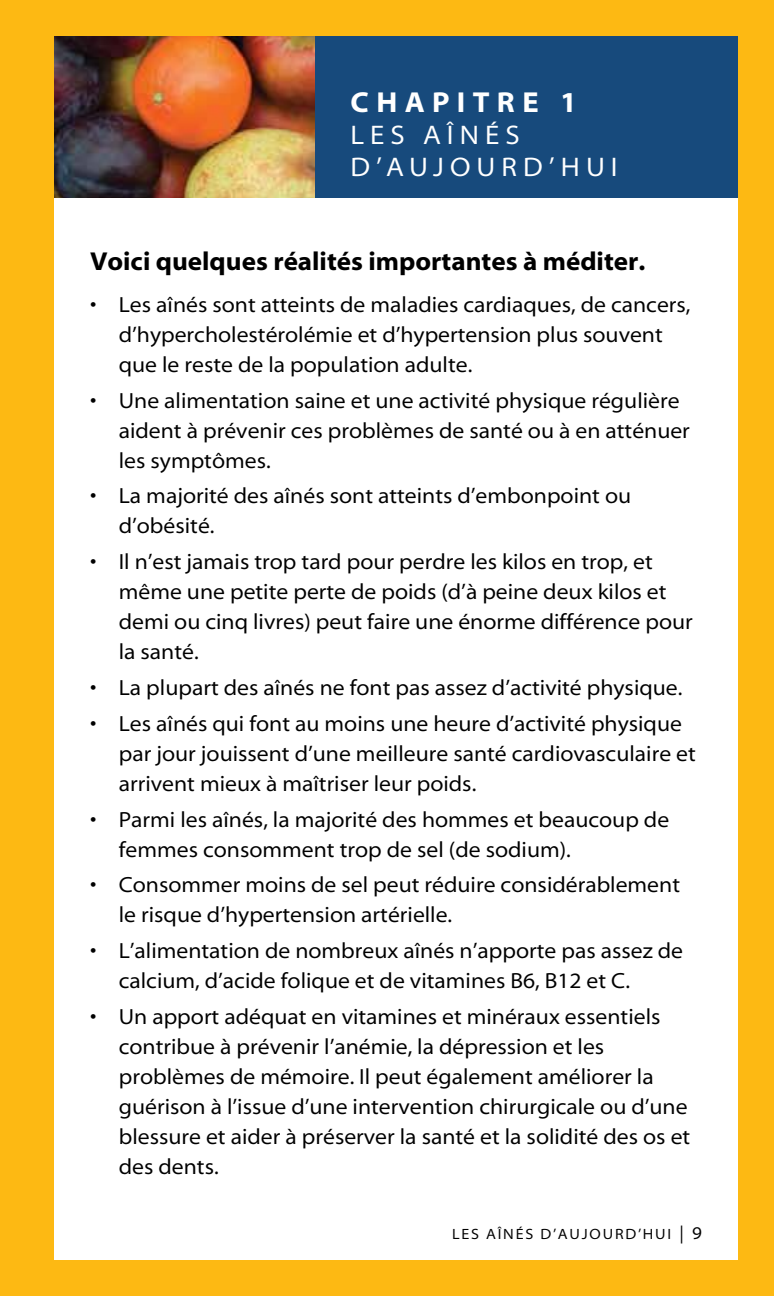
<style>
.page{position:relative;width:774px;height:1296px;background:#fdb913}
.page>*{position:absolute;margin:0;border:0;box-sizing:border-box;transform-origin:0 0}
.t1{font:700 29px "Corporate";letter-spacing:.255em;color:#fff}
.t2{font:27px/32px "Corporate";letter-spacing:.225em;color:#fff}
.t3{font:700 26px "Corporate";color:#000}
.t4{font:22px/30px "Corporate";color:#000}
.t5{font:15px "Corporate";letter-spacing:.12em;color:#000}
.s1{font-size:18px}
</style>
<div class="page">
<div style="left:54px;top:36px;width:684px;height:1224px;background:#fff"></div>
<img style="left:54px;top:36px;width:261px;height:162px">
<div style="left:315px;top:36px;width:423px;height:162px;background:#174a7c"></div>
<h1 class="t1" style="left:351px;top:87px;width:228px">CHAPITRE 1</h1>
<p class="t2" style="left:351px;top:120px;width:269px">LES AÎNÉS<br>D’AUJOURD’HUI</p>
<p class="t3" style="left:90px;top:248px;width:557px">Voici quelques réalités importantes à méditer.</p>
<p class="t4" style="left:119px;top:291px;width:573px;text-indent:-29px">• Les aînés sont atteints de maladies cardiaques, de cancers, d’hypercholestérolémie et d’hypertension plus souvent que le reste de la population adulte.</p>
<p class="t4" style="left:119px;top:386px;width:573px;text-indent:-29px">• Une alimentation saine et une activité physique régulière aident à prévenir ces problèmes de santé ou à en atténuer les symptômes.</p>
<p class="t4" style="left:119px;top:482px;width:514px;text-indent:-29px">• La majorité des aînés sont atteints d’embonpoint ou d’obésité.</p>
<p class="t4" style="left:119px;top:548px;width:576px;text-indent:-29px">• Il n’est jamais trop tard pour perdre les kilos en trop, et même une petite perte de poids (d’à peine deux kilos et demi ou cinq livres) peut faire une énorme différence pour la santé.</p>
<p class="t4" style="left:90px;top:674px;width:594px">• La plupart des aînés ne font pas assez d’activité physique.</p>
<p class="t4" style="left:119px;top:709px;width:579px;text-indent:-29px">• Les aînés qui font au moins une heure d’activité physique par jour jouissent d’une meilleure santé cardiovasculaire et arrivent mieux à maîtriser leur poids.</p>
<p class="t4" style="left:119px;top:805px;width:552px;text-indent:-29px">• Parmi les aînés, la majorité des hommes et beaucoup de femmes consomment trop de sel (de sodium).</p>
<p class="t4" style="left:119px;top:871px;width:563px;text-indent:-29px">• Consommer moins de sel peut réduire considérablement le risque d’hypertension artérielle.</p>
<p class="t4" style="left:119px;top:937px;width:566px;text-indent:-29px">• L’alimentation de nombreux aînés n’apporte pas assez de calcium, d’acide folique et de vitamines B6, B12 et C.</p>
<p class="t4" style="left:119px;top:1002px;width:573px;text-indent:-29px">• Un apport adéquat en vitamines et minéraux essentiels contribue à prévenir l’anémie, la dépression et les problèmes de mémoire. Il peut également améliorer la guérison à l’issue d’une intervention chirurgicale ou d’une blessure et aider à préserver la santé et la solidité des os et des dents.</p>
<p class="t5" style="left:452px;top:1227px;width:251px">LES AÎNÉS D’AUJOURD’HUI <span class="s1">| 9</span></p>
</div>
